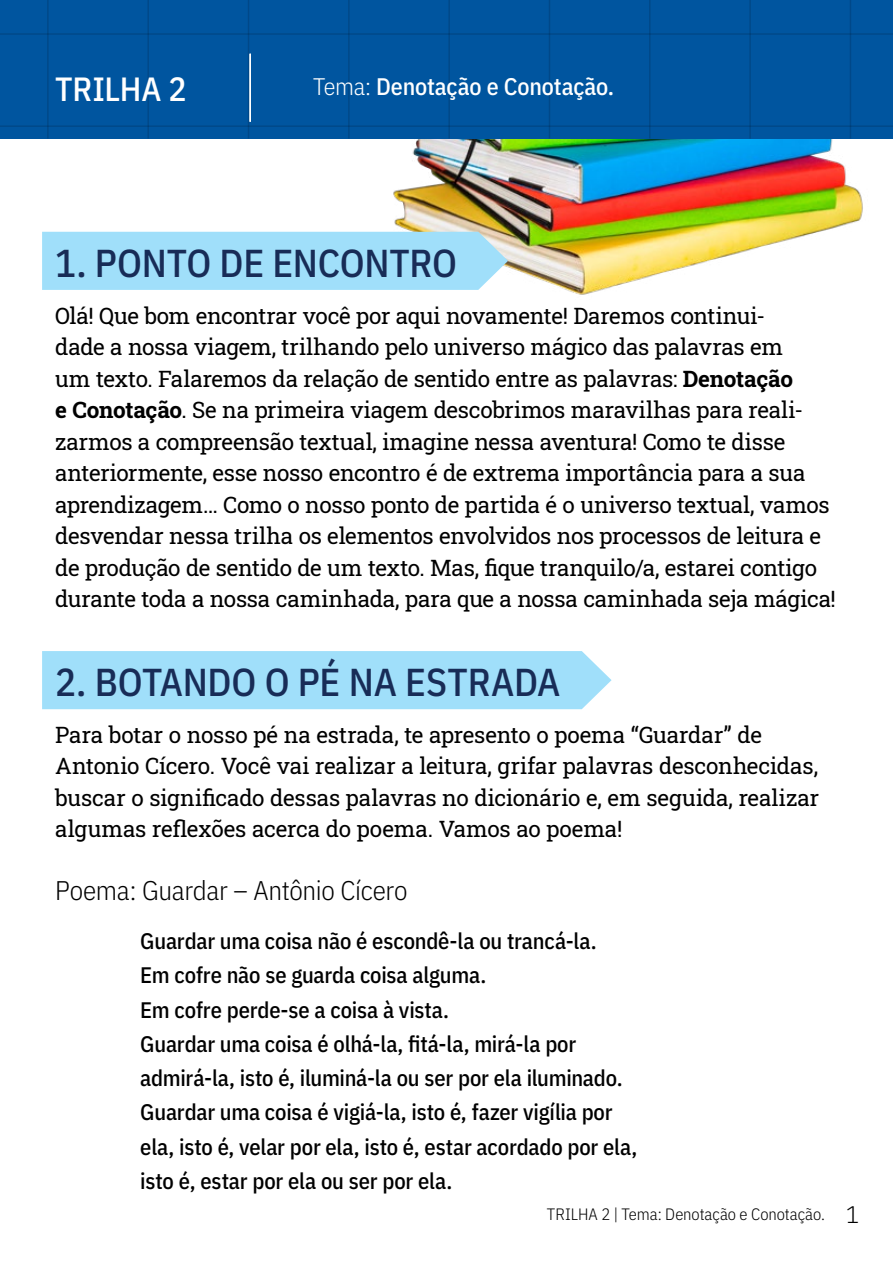
<style>
.page{position:relative;width:893px;height:1263px;background:#fff}
.page>*{position:absolute;margin:0;border:0;box-sizing:border-box;transform-origin:0 0}
.Etapa{font:500 39px "IBM Plex Sans Cond";letter-spacing:-.005em;color:#182c57}
.Trilha{font:500 33.6px "IBM Plex Sans Cond";letter-spacing:-.005em;color:#fff}
.Texto_1{font:300 27px "IBM Plex Sans Cond";letter-spacing:-.01em;color:#000}
.Topo{font:500 24px "IBM Plex Sans Cond";letter-spacing:-.01em;color:#fff}
.Texto_normal{font:22.5px/31.5px "Roboto Slab";letter-spacing:-.01em;color:#000}
.Texto___Retirado{font:500 22.5px "IBM Plex Sans Cond";letter-spacing:-.01em;color:#000}
.t1{font:300 16.5px "IBM Plex Sans Cond";letter-spacing:-.005em;color:#000}
.s1{font-weight:300}
.s2{font-weight:700}
.s3{font-size:24px}
</style>
<div class="page">
<img style="left:256px;top:138px;width:637px;height:157px">
<div style="left:42px;top:232px;width:466px;height:58px;background:#a0dffa"></div>
<div style="left:42px;top:651px;width:570px;height:58px;background:#a0dffa"></div>
<div style="left:0;top:0;width:893px;height:138px;background:#00559f"></div>
<hr style="left:0;top:33px;width:893px;height:2px;background:#6d6e71">
<hr style="left:0;top:125px;width:893px;height:2px;background:#6d6e71">
<hr style="left:850px;top:0;width:1px;height:139px;background:#6d6e71">
<hr style="left:649px;top:0;width:2px;height:139px;background:#6d6e71">
<hr style="left:448px;top:0;width:2px;height:139px;background:#6d6e71">
<hr style="left:47px;top:0;width:2px;height:139px;background:#6d6e71">
<hr style="left:749px;top:0;width:2px;height:139px;background:#6d6e71">
<hr style="left:549px;top:0;width:1px;height:139px;background:#6d6e71">
<hr style="left:348px;top:0;width:2px;height:139px;background:#6d6e71">
<hr style="left:147px;top:0;width:2px;height:139px;background:#6d6e71">
<hr style="left:248px;top:0;width:1px;height:139px;background:#6d6e71">
<hr style="left:249px;top:54px;width:2px;height:68px;background:#fff">
<p class="Trilha" style="left:55px;top:63px;width:133px">TRILHA 2</p>
<p class="Topo" style="left:313px;top:68px;width:303px"><span class="s1">Tema:</span> Denotação e Conotação.</p>
<p class="Etapa" style="left:55px;top:233px;width:403px">1. PONTO DE ENCONTRO</p>
<p class="Texto_normal" style="left:55px;top:299px;width:782px">Olá! Que bom encontrar você por aqui novamente! Daremos continui-<br>dade a nossa viagem, trilhando pelo universo mágico das palavras em<br>um texto. Falaremos da relação de sentido entre as palavras: <span class="s2">Denotação<br>e Conotação</span>. Se na primeira viagem descobrimos maravilhas para reali&shy;zarmos a compreensão textual, imagine nessa aventura! Como te disse anteriormente, esse nosso encontro é de extrema importância para a sua aprendizagem… Como o nosso ponto de partida é o universo textual, vamos desvendar nessa trilha os elementos envolvidos nos processos de leitura e de produção de sentido de um texto. Mas, fique tranquilo/a, estarei contigo durante toda a nossa caminhada, para que a nossa caminhada seja mágica!</p>
<p class="Etapa" style="left:55px;top:652px;width:507px">2. BOTANDO O PÉ NA ESTRADA</p>
<p class="Texto_normal" style="left:55px;top:718px;width:765px">Para botar o nosso pé na estrada, te apresento o poema “Guardar” de Antonio Cícero. Você vai realizar a leitura, grifar palavras desconhecidas, buscar o significado dessas palavras no dicionário e, em seguida, realizar algumas reflexões acerca do poema. Vamos ao poema!</p>
<p class="Texto_1" style="left:55px;top:870px;width:354px">Poema: Guardar – Antônio Cícero</p>
<p class="Texto___Retirado" style="left:140px;top:923px;width:458px">Guardar uma coisa não é escondê-la ou trancá-la.</p>
<p class="Texto___Retirado" style="left:140px;top:958px;width:347px">Em cofre não se guarda coisa alguma.</p>
<p class="Texto___Retirado" style="left:140px;top:992px;width:310px">Em cofre perde-se a coisa à vista.</p>
<p class="Texto___Retirado" style="left:140px;top:1026px;width:437px">Guardar uma coisa é olhá-la, fitá-la, mirá-la por</p>
<p class="Texto___Retirado" style="left:140px;top:1060px;width:484px">admirá-la, isto é, iluminá-la ou ser por ela iluminado.</p>
<p class="Texto___Retirado" style="left:140px;top:1095px;width:474px">Guardar uma coisa é vigiá-la, isto é, fazer vigília por</p>
<p class="Texto___Retirado" style="left:140px;top:1129px;width:498px">ela, isto é, velar por ela, isto é, estar acordado por ela,</p>
<p class="Texto___Retirado" style="left:140px;top:1163px;width:313px">isto é, estar por ela ou ser por ela.</p>
<p class="t1" style="left:547px;top:1202px;width:314px">TRILHA 2 | Tema: Denotação e Conotação. <span class="s3">1</span></p>
</div>
